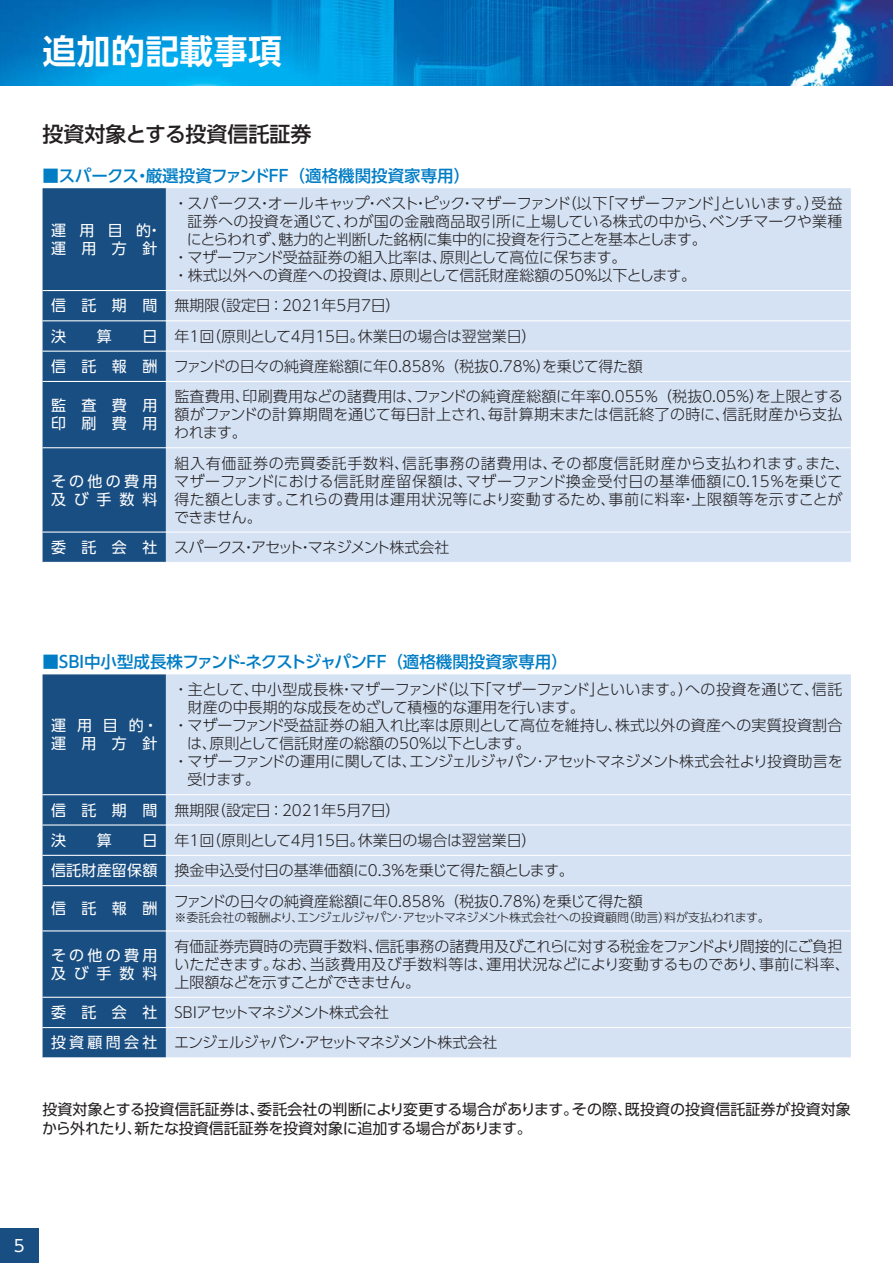
<style>
.page{position:relative;width:893px;height:1263px;background:#fff}
.page>*{position:absolute;margin:0;border:0;box-sizing:border-box;transform-origin:0 0}
.t1{font:33.75px "UD Shin Go Pro De Bold 90 pv RKSJ H";letter-spacing:.015em;color:#fff}
.t2{font:21px "UD Shin Go Pro Medium 90 pv RKSJ H";color:#231f20}
.t3{font:16.5px "UD Shin Go Pro Medium 90 pv RKSJ H";letter-spacing:-.03em;color:#007dc5}
.t4{font:16.5px "UD Shin Go Pro Medium 90 pv RKSJ H";color:#007dc5}
.t5{font:16.5px "UD Shin Go Pro Regular 90 pv RKSJ H";color:#fff}
.t6{font:15px/18px "UD Shin Go Pro Light 90 pv RKSJ H";letter-spacing:-.01em;color:#231f20}
.t7{font:15px/18px "UD Shin Go Pro Light 90 pv RKSJ H";letter-spacing:.03em;color:#231f20}
.t8{font:15px/19.5px "UD Shin Go Pro Regular 90 pv RKSJ H";color:#231f20}
.t9{font:15px "UD Shin Go Pro Light 90 pv RKSJ H";letter-spacing:-.035em;color:#231f20}
.t10{font:15px/30.3px "UD Shin Go Pro Light 90 pv RKSJ H";letter-spacing:-.08em;color:#231f20}
.t11{font:15px "UD Shin Go Pro Light 90 pv RKSJ H";letter-spacing:.01em;color:#231f20}
.t12{font:15px "UD Shin Go Pro Light 90 pv RKSJ H";letter-spacing:-.06em;color:#231f20}
.t13{font:15px/18px "UD Shin Go Pro Regular 90 pv RKSJ H";letter-spacing:.215em;color:#fff}
.t14{font:15px/18px "UD Shin Go Pro Regular 90 pv RKSJ H";letter-spacing:.965em;color:#fff}
.t15{font:15px/18px "UD Shin Go Pro Regular 90 pv RKSJ H";letter-spacing:.88em;color:#fff}
.t16{font:15px "UD Shin Go Pro Regular 90 pv RKSJ H";letter-spacing:.725em;color:#fff}
.t17{font:15px/18px "UD Shin Go Pro Regular 90 pv RKSJ H";letter-spacing:1.03em;color:#fff}
.t18{font:12px "UD Shin Go Pro Light 90 pv RKSJ H";letter-spacing:-.035em;color:#231f20}
.s1{font-family:"UD Shin Go Pro Regular 90 pv RKSJ H";color:#fff}
</style>
<div class="page">
<div style="left:43px;top:188px;width:123px;height:374px;background:#194e82"></div>
<div style="left:166px;top:188px;width:684px;height:374px;background:#d4e2f4"></div>
<hr style="left:43px;top:290px;width:807px;height:1px;background:#fff">
<hr style="left:43px;top:320px;width:807px;height:1px;background:#fff">
<hr style="left:43px;top:351px;width:807px;height:1px;background:#fff">
<hr style="left:43px;top:381px;width:807px;height:1px;background:#fff">
<hr style="left:43px;top:447px;width:807px;height:1px;background:#fff">
<hr style="left:43px;top:532px;width:807px;height:1px;background:#fff">
<div style="left:43px;top:674px;width:123px;height:383px;background:#194e82"></div>
<div style="left:166px;top:674px;width:684px;height:383px;background:#d4e2f4"></div>
<hr style="left:43px;top:794px;width:807px;height:1px;background:#fff">
<hr style="left:43px;top:825px;width:807px;height:1px;background:#fff">
<hr style="left:43px;top:855px;width:807px;height:1px;background:#fff">
<hr style="left:43px;top:885px;width:807px;height:1px;background:#fff">
<hr style="left:43px;top:930px;width:807px;height:1px;background:#fff">
<hr style="left:43px;top:997px;width:807px;height:1px;background:#fff">
<hr style="left:43px;top:1027px;width:807px;height:1px;background:#fff">
<div style="left:0;top:1228px;width:38px;height:35px;background:#194e82"></div>
<img style="left:0;top:0;width:892px;height:85px">
<h1 class="t1" style="left:43px;top:39px;width:241px">追加的記載事項</h1>
<h2 class="t2" style="left:43px;top:126px;width:270px">投資対象とする投資信託証券</h2>
<p class="t4" style="left:43px;top:170px;width:429px">■スパークス・厳選投資ファンドFF（適格機関投資家専用）</p>
<p class="t14" style="left:51px;top:223px;width:112px">運用目的・運用方針</p>
<p class="t6" style="left:173px;top:196px;width:670px">・ スパークス・オールキャップ・ベスト・ピック・マザーファンド（以下「マザーファンド」といいます。）受益</p>
<p class="t6" style="left:187px;top:214px;width:656px">証券への投資を通じて、わが国の金融商品取引所に上場している株式の中から、ベンチマークや業種</p>
<p class="t9" style="left:187px;top:234px;width:521px">にとらわれず、魅力的と判断した銘柄に集中的に投資を行うことを基本とします。</p>
<p class="t6" style="left:173px;top:250px;width:454px">・ マザーファンド受益証券の組入比率は、原則として高位に保ちます。</p>
<p class="t6" style="left:173px;top:268px;width:524px">・ 株式以外への資産への投資は、原則として信託財産総額の50％以下とします。</p>
<p class="t6" style="left:51px;top:299px;width:351px"><span class="s1">信 託 期 間</span> 無期限（設定日：2021年5月7日）</p>
<p class="t16" style="left:51px;top:330px;width:16px">決</p>
<p class="t16" style="left:97px;top:330px;width:16px">算</p>
<p class="t6" style="left:51px;top:323px;width:593px;line-height:30.3px;text-indent:92px"><span class="s1">日</span> 年1回（原則として4月15日。休業日の場合は翌営業日）<br><span class="s1">信 託 報 酬</span> ファンドの日々の純資産総額に年0.858％（税抜0.78％）を乗じて得た額</p>
<p class="t17" style="left:51px;top:399px;width:108px">監査費用印刷費用</p>
<p class="t6" style="left:174px;top:390px;width:670px;text-align:justify">監査費用、印刷費用などの諸費用は、ファンドの純資産総額に年率0.055％（税抜0.05％）を上限とする額がファンドの計算期間を通じて毎日計上され、毎計算期末または信託終了の時に、信託財産から支払われます。</p>
<p class="t13" style="left:51px;top:474px;width:108px">その他の費用及び手数料</p>
<p class="t7" style="left:174px;top:456px;width:677px">組入有価証券の売買委託手数料、信託事務の諸費用は、その都度信託財産から支払われます。また、マザーファンドにおける信託財産留保額は、マザーファンド換金受付日の基準価額に0.15％を乗じて得た額とします。これらの費用は運用状況等により変動するため、事前に料率・上限額等を示すことができません。</p>
<p class="t12" style="left:51px;top:542px;width:400px"><span class="s1">委 託 会 社</span> スパークス・アセット・マネジメント株式会社</p>
<p class="t3" style="left:43px;top:656px;width:527px">■ＳＢＩ中小型成長株ファンド-ネクストジャパンFF（適格機関投資家専用）</p>
<p class="t6" style="left:173px;top:683px;width:670px">・ 主として、中小型成長株・マザーファンド（以下「マザーファンド」といいます。）への投資を通じて、信託</p>
<p class="t6" style="left:188px;top:701px;width:398px">財産の中長期的な成長をめざして積極的な運用を行います。</p>
<p class="t11" style="left:173px;top:720px;width:670px">・ マザーファンド受益証券の組入れ比率は原則として高位を維持し、株式以外の資産への実質投資割合</p>
<p class="t6" style="left:187px;top:737px;width:345px">は、原則として信託財産の総額の50％以下とします。</p>
<p class="t9" style="left:173px;top:756px;width:670px">・ マザーファンドの運用に関しては、エンジェルジャパン･アセットマネジメント株式会社より投資助言を</p>
<p class="t6" style="left:187px;top:773px;width:74px">受けます。</p>
<p class="t6" style="left:51px;top:803px;width:351px"><span class="s1">信 託 期 間</span> 無期限（設定日：2021年5月7日）</p>
<p class="t16" style="left:51px;top:835px;width:16px">決</p>
<p class="t16" style="left:97px;top:835px;width:16px">算</p>
<p class="t15" style="left:51px;top:719px;width:109px">運用目的・運用方針</p>
<p class="t6" style="left:51px;top:827px;width:524px;line-height:30.3px;text-indent:92px"><span class="s1">日</span> 年1回（原則として4月15日。休業日の場合は翌営業日）<br><span class="s1">信託財産留保額</span> 換金申込受付日の基準価額に0.3％を乗じて得た額とします。</p>
<p class="t16" style="left:51px;top:903px;width:108px">信託報酬</p>
<p class="t6" style="left:174px;top:894px;width:471px">ファンドの日々の純資産総額に年0.858％（税抜0.78％）を乗じて得た額</p>
<p class="t18" style="left:174px;top:913px;width:597px">※ 委託会社の報酬より、エンジェルジャパン･アセットマネジメント株式会社への投資顧問（助言）料が支払われます。</p>
<p class="t13" style="left:51px;top:948px;width:108px">その他の費用及び手数料</p>
<p class="t6" style="left:174px;top:939px;width:677px">有価証券売買時の売買手数料、信託事務の諸費用及びこれらに対する税金をファンドより間接的にご負担いただきます。なお、当該費用及び手数料等は、運用状況などにより変動するものであり、事前に料率、上限額などを示すことができません。</p>
<p class="t10" style="left:51px;top:999px;width:448px"><span class="s1">委 託 会 社</span> ＳＢＩアセットマネジメント株式会社<br><span class="s1">投資顧問会社</span> エンジェルジャパン・アセットマネジメント株式会社</p>
<p class="t8" style="left:42px;top:1102px;width:810px">投資対象とする投資信託証券は、委託会社の判断により変更する場合があります。その際、既投資の投資信託証券が投資対象から外れたり、新たな投資信託証券を投資対象に追加する場合があります。</p>
<p class="t5" style="left:14px;top:1239px;width:12px">5</p>
</div>
